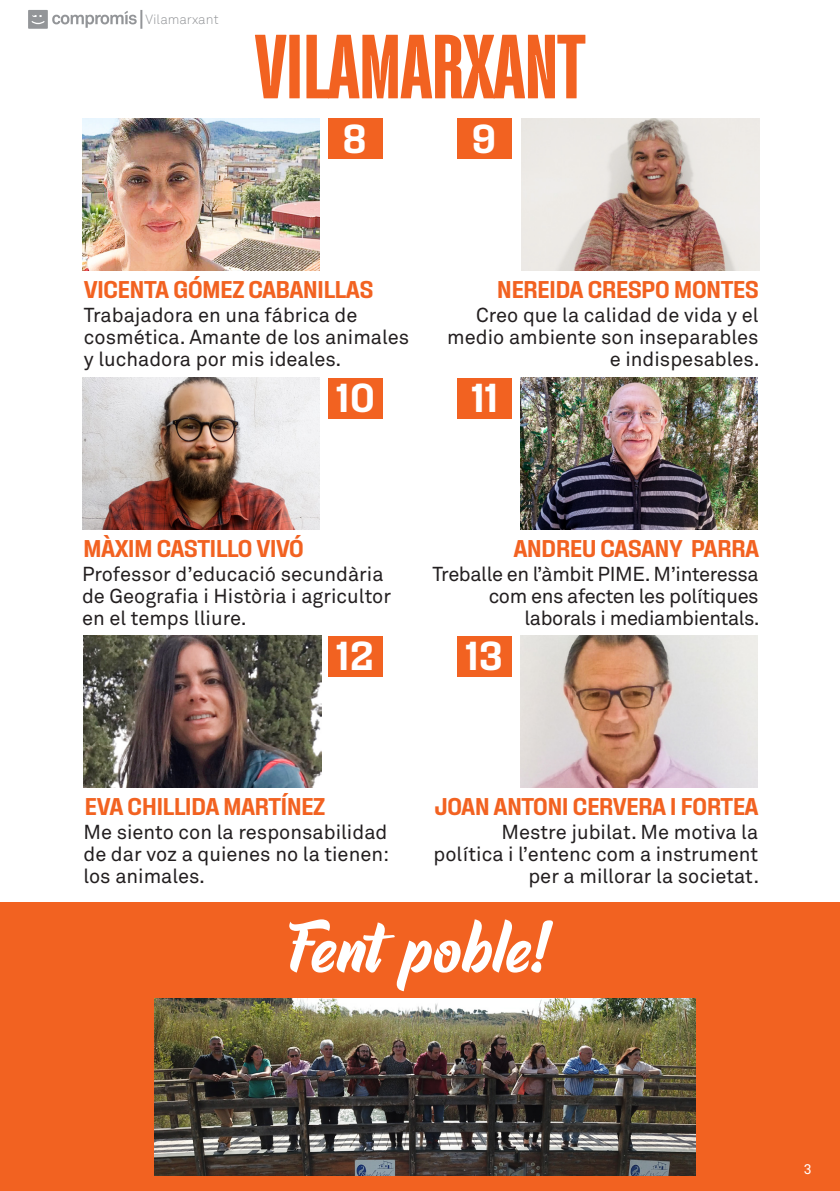
<style>
.page{position:relative;width:840px;height:1191px;background:#fff}
.page>*{position:absolute;margin:0;border:0;box-sizing:border-box;transform-origin:0 0}
.t1{font:600 condensed 90px "Fixture";letter-spacing:-.03em;color:#f26221}
.t2{font:76px "Raphtalia";color:#fff}
.t3{font:600 40px "Fixture";color:#fff}
.t4{font:600 24px "Fixture";letter-spacing:-.03em;color:#f26221}
.t5{font:20px/22px "Akkurat Pro";color:#231f20}
.t6{font:20px/22px "Akkurat Pro";letter-spacing:-.02em;color:#231f20;text-align:right}
.t7{font:14px "Akkurat Pro";color:#fff}
.t8{font:300 13.4px "Akkurat";color:#939598}
</style>
<div class="page">
<svg style="left:28px;top:10px;width:114px;height:19px"></svg>
<img style="left:82px;top:118px;width:237px;height:152px">
<img style="left:521px;top:118px;width:237px;height:152px">
<img style="left:82px;top:378px;width:238px;height:151px">
<img style="left:520px;top:378px;width:237px;height:151px">
<img style="left:84px;top:636px;width:237px;height:151px">
<img style="left:520px;top:636px;width:237px;height:151px">
<div style="left:327px;top:118px;width:55px;height:41px;background:#f26221"></div>
<div style="left:456px;top:118px;width:55px;height:41px;background:#f26221"></div>
<div style="left:327px;top:378px;width:55px;height:41px;background:#f26221"></div>
<div style="left:456px;top:378px;width:55px;height:41px;background:#f26221"></div>
<div style="left:327px;top:636px;width:55px;height:41px;background:#f26221"></div>
<div style="left:456px;top:636px;width:55px;height:41px;background:#f26221"></div>
<div style="left:0;top:902px;width:839px;height:289px;background:#f26221"></div>
<img style="left:154px;top:998px;width:540px;height:177px">
<p class="t8" style="left:145px;top:12px;width:75px">Vilamarxant</p>
<h1 class="t1" style="left:254px;top:14px;width:333px">VILAMARXANT</h1>
<h3 class="t3" style="left:342px;top:115px;width:26px">8</h3>
<h3 class="t3" style="left:471px;top:115px;width:26px">9</h3>
<p class="t4" style="left:84px;top:275px;width:291px">VICENTA GÓMEZ CABANILLAS</p>
<p class="t5" style="left:84px;top:304px;width:327px">Trabajadora en una fábrica de cosmética. Amante de los animales y luchadora por mis ideales.</p>
<p class="t4" style="left:496px;top:274px;width:263px">NEREIDA CRESPO MONTES</p>
<p class="t5" style="left:447px;top:304px;width:313px;text-align:right">Creo que la calidad de vida y el medio ambiente son inseparables e indispesables.</p>
<h3 class="t3" style="left:336px;top:373px;width:40px">10</h3>
<h3 class="t3" style="left:471px;top:373px;width:28px">11</h3>
<p class="t4" style="left:83px;top:534px;width:222px">MÀXIM CASTILLO VIVÓ</p>
<p class="t5" style="left:82px;top:564px;width:310px">Professor d’educació secundària de Geografia i Història i agricultor en el temps lliure.</p>
<h3 class="t3" style="left:336px;top:631px;width:39px">12</h3>
<p class="t4" style="left:513px;top:534px;width:247px">ANDREU CASANY PARRA</p>
<p class="t6" style="left:432px;top:564px;width:328px">Treballe en l’àmbit PIME. M’interessa com ens afecten les polítiques laborals i mediambientals.</p>
<h3 class="t3" style="left:465px;top:631px;width:39px">13</h3>
<p class="t4" style="left:85px;top:791px;width:242px">EVA CHILLIDA MARTÍNEZ</p>
<p class="t5" style="left:83px;top:821px;width:307px;text-align:justify">Me siento con la responsabilidad de dar voz a quienes no la tienen: los animales.</p>
<p class="t4" style="left:434px;top:791px;width:326px">JOAN ANTONI CERVERA I FORTEA</p>
<p class="t5" style="left:433px;top:821px;width:327px;text-align:right">Mestre jubilat. Me motiva la política i l’entenc com a instrument per a millorar la societat.</p>
<h2 class="t2" style="left:289px;top:911px;width:266px">Fent poble!</h2>
<p class="t7" style="left:803px;top:1160px;width:9px">3</p>
</div>
